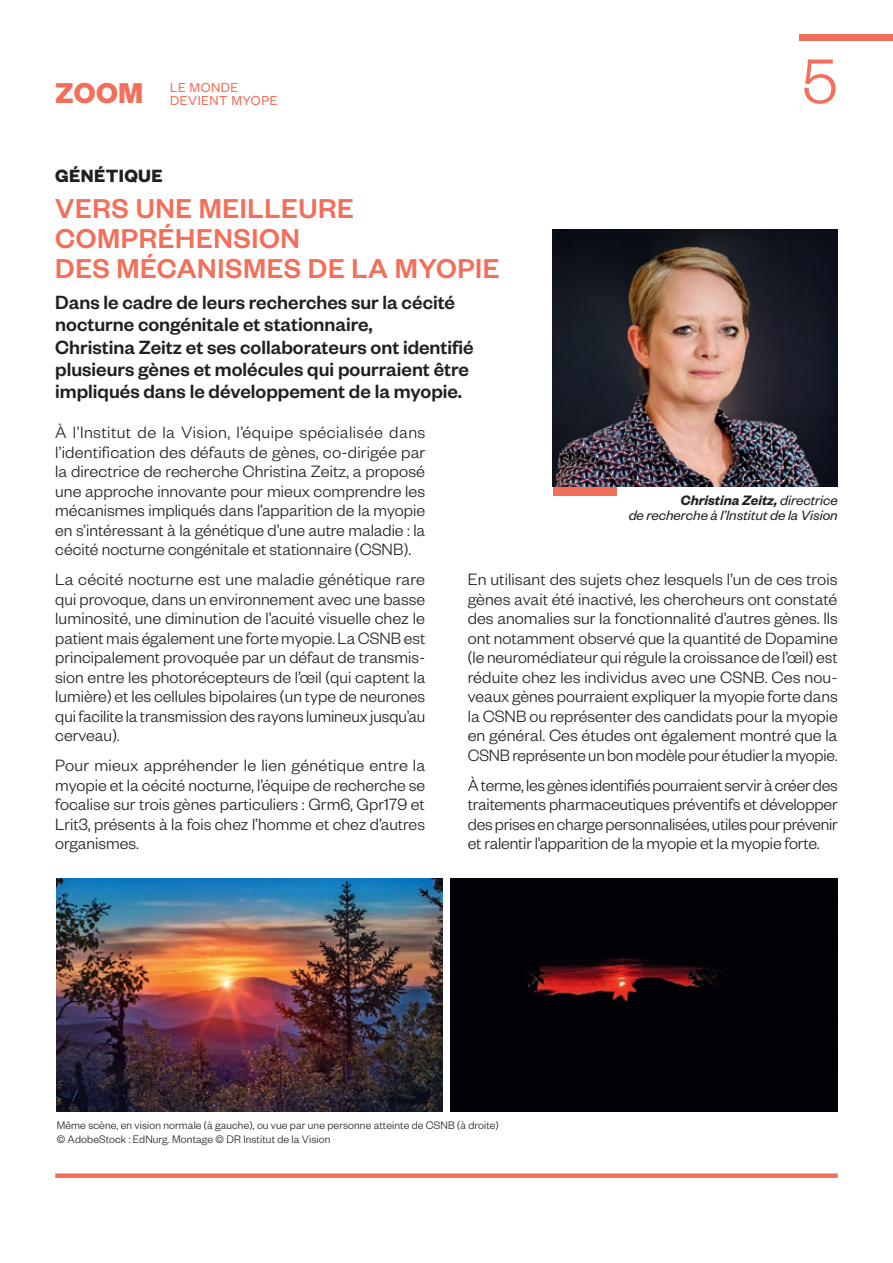
<style>
.page{position:relative;width:893px;height:1263px;background:#fff}
.page>*{position:absolute;margin:0;border:0;box-sizing:border-box;transform-origin:0 0}
.t1{font:300 69px "Founders Grotesk";color:#f26f5b}
.t2{font:500 30px/30px "Founders Grotesk";letter-spacing:.02em;color:#f26f5b}
.t3{font:500 21px/22.5px "Founders Grotesk";color:#231f20}
.t4{font:700 19.5px "Founders Grotesk";letter-spacing:.02em;color:#231f20}
.t5{font:300 18px/19.5px "Founders Grotesk";color:#231f20;text-align:justify}
.t6{font:italic 15px/15px "Founders Grotesk";color:#231f20;text-align:right}
.t7{font:14.25px/13.5px "Founders Grotesk";letter-spacing:.04em;color:#f26f5b}
.t8{font:300 12px/13.5px "Founders Grotesk";letter-spacing:.01em;color:#231f20}
.s1{font-weight:700;font-size:31.5px}
.s2{font-weight:600}
</style>
<div class="page">
<div style="left:799px;top:34px;width:94px;height:6px;background:#f26f5b"></div>
<div style="left:553px;top:487px;width:64px;height:8px;background:#f26f5b"></div>
<img style="left:553px;top:229px;width:285px;height:258px">
<div style="left:55px;top:1173px;width:783px;height:5px;background:#f26f5b"></div>
<img style="left:56px;top:878px;width:387px;height:234px">
<div style="left:451px;top:878px;width:387px;height:234px;background:#020106"></div>
<p class="t7" style="left:170px;top:80px;width:109px;text-indent:-115px"><span class="s1">ZOOM</span> LE MONDE<br>DEVIENT MYOPE</p>
<p class="t4" style="left:55px;top:163px;width:109px">GÉNÉTIQUE</p>
<h2 class="t2" style="left:55px;top:191px;width:446px">VERS UNE MEILLEURE<br>COMPRÉHENSION<br>DES MÉCANISMES DE LA MYOPIE</h2>
<p class="t3" style="left:55px;top:289px;width:420px">Dans le cadre de leurs recherches sur la cécité nocturne congénitale et stationnaire,<br>Christina Zeitz et ses collaborateurs ont identifié plusieurs gènes et molécules qui pourraient être impliqués dans le développement de la myopie.</p>
<h1 class="t1" style="left:801px;top:39px;width:38px">5</h1>
<p class="t5" style="left:55px;top:422px;width:372px">À l’Institut de la Vision, l’équipe spécialisée dans l’identification des défauts de gènes, co-dirigée par la directrice de recherche Christina Zeitz, a proposé une approche innovante pour mieux comprendre les mécanismes impliqués dans l’apparition de la myopie en s’intéressant à la génétique d’une autre maladie : la cécité nocturne congénitale et stationnaire (CSNB).</p>
<p class="t5" style="left:55px;top:569px;width:372px">La cécité nocturne est une maladie génétique rare qui provoque, dans un environnement avec une basse luminosité, une diminution de l’acuité visuelle chez le patient mais également une forte myopie. La CSNB est principalement provoquée par un défaut de transmis&shy;sion entre les photorécepteurs de l’œil (qui captent la lumière) et les cellules bipolaires (un type de neurones qui facilite la transmission des rayons lumineux jusqu’au cerveau).</p>
<p class="t5" style="left:55px;top:755px;width:372px">Pour mieux appréhender le lien génétique entre la myopie et la cécité nocturne, l’équipe de recherche se focalise sur trois gènes particuliers : Grm6, Gpr179 et Lrit3, présents à la fois chez l’homme et chez d’autres organismes.</p>
<p class="t6" style="left:629px;top:492px;width:211px"><span class="s2">Christina Zeitz,</span> directrice<br>de recherche à l’Institut de la Vision</p>
<p class="t5" style="left:468px;top:569px;width:372px">En utilisant des sujets chez lesquels l’un de ces trois gènes avait été inactivé, les chercheurs ont constaté des anomalies sur la fonctionnalité d’autres gènes. Ils ont notamment observé que la quantité de Dopamine (le neuromédiateur qui régule la croissance de l’œil) est réduite chez les individus avec une CSNB. Ces nou&shy;veaux gènes pourraient expliquer la myopie forte dans la CSNB ou représenter des candidats pour la myopie en général. Ces études ont également montré que la CSNB représente un bon modèle pour étudier la myopie.</p>
<p class="t5" style="left:468px;top:774px;width:371px">À terme, les gènes identifiés pourraient servir à créer des traitements pharmaceutiques préventifs et développer des prises en charge personnalisées, utiles pour prévenir et ralentir l’apparition de la myopie et la myopie forte.</p>
<p class="t8" style="left:57px;top:1118px;width:443px">Même scène, en vision normale (à gauche), ou vue par une personne atteinte de CSNB (à droite) © AdobeStock : EdNurg. Montage © DR Institut de la Vision</p>
</div>
